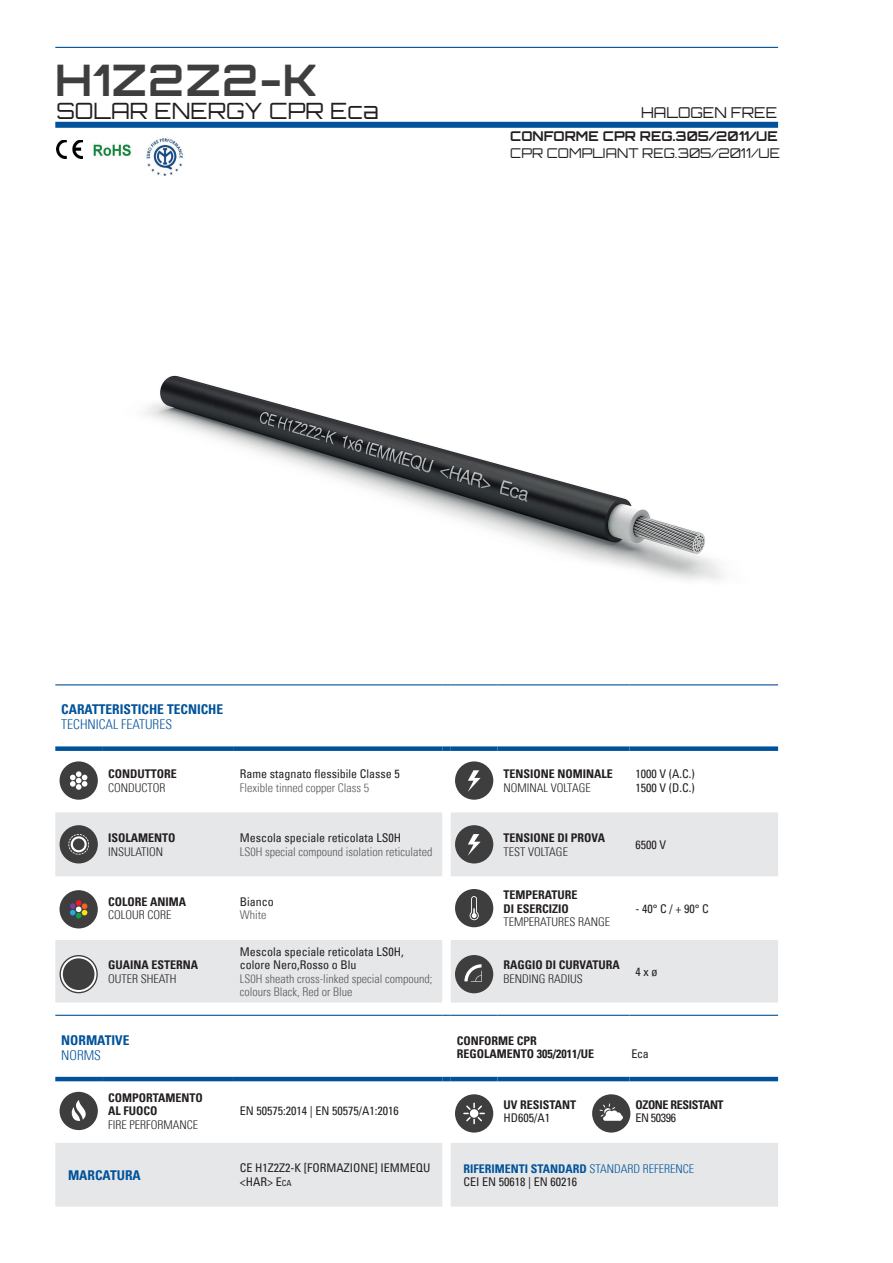
<style>
.page{position:relative;width:893px;height:1263px;background:#fff}
.page>*{position:absolute;margin:0;border:0;box-sizing:border-box;transform-origin:0 0}
.t1{font:700 43.5px "Orbitron";letter-spacing:.025em;color:#3e3e3f}
.t2{font:22.5px "Orbitron";color:#231f20}
.t3{font:15px "Orbitron";color:#231f20}
.t4{font:700 condensed 13.5px "Univers";color:#01529a}
.t5{font:13.5px "Orbitron";color:#231f20}
.t6{font:700 13.5px "Orbitron";color:#231f20}
.t7{font:300 condensed 13.5px "Univers";color:#01529a}
.t8{font:condensed 12px/13.5px "Univers";color:#231f20}
.t9{font:700 condensed 12px/13.5px "Univers";color:#231f20}
.t10{font:300 condensed 12px/13.5px "Univers";color:#57585a}
.t11{font:300 condensed 12px "Univers";color:#231f20}
.t12{font:700 condensed 12px/13.5px "Univers";color:#01529a}
.t13{font:condensed 12px/14.4px "Univers";color:#231f20}
.t14{font:700 condensed 12px "Univers";letter-spacing:-.03em;color:#231f20}
.s1{font-size:8.4px}
.s2{font-weight:300}
.s3{font-weight:400;color:#231f20}
</style>
<div class="page">
<div style="left:55px;top:122px;width:723px;height:6px;background:#01529a"></div>
<hr style="left:55px;top:47px;width:723px;height:1px;background:#01529a">
<svg style="left:55px;top:812px;width:723px;height:394px"></svg>
<hr style="left:55px;top:684px;width:47px;height:1px;background:#01529a">
<hr style="left:102px;top:684px;width:132px;height:1px;background:#01529a">
<hr style="left:234px;top:684px;width:208px;height:1px;background:#01529a">
<hr style="left:451px;top:684px;width:47px;height:1px;background:#01529a">
<hr style="left:498px;top:684px;width:131px;height:1px;background:#01529a">
<hr style="left:629px;top:684px;width:149px;height:1px;background:#01529a">
<div style="left:55px;top:746px;width:47px;height:5px;background:#01529a"></div>
<div style="left:102px;top:746px;width:132px;height:5px;background:#01529a"></div>
<div style="left:234px;top:746px;width:208px;height:5px;background:#01529a"></div>
<div style="left:451px;top:746px;width:47px;height:5px;background:#01529a"></div>
<div style="left:498px;top:746px;width:131px;height:5px;background:#01529a"></div>
<div style="left:629px;top:746px;width:149px;height:5px;background:#01529a"></div>
<hr style="left:55px;top:1077px;width:47px;height:4px;background:#01529a">
<hr style="left:102px;top:1077px;width:132px;height:4px;background:#01529a">
<hr style="left:234px;top:1077px;width:208px;height:4px;background:#01529a">
<hr style="left:55px;top:1015px;width:47px;height:1px;background:#01529a">
<hr style="left:102px;top:1015px;width:132px;height:1px;background:#01529a">
<hr style="left:234px;top:1015px;width:208px;height:1px;background:#01529a">
<div style="left:442px;top:746px;width:9px;height:5px;background:#01529a"></div>
<hr style="left:451px;top:1015px;width:47px;height:1px;background:#01529a">
<hr style="left:498px;top:1015px;width:131px;height:1px;background:#01529a">
<hr style="left:629px;top:1015px;width:149px;height:1px;background:#01529a">
<hr style="left:451px;top:1077px;width:47px;height:4px;background:#01529a">
<hr style="left:498px;top:1077px;width:131px;height:4px;background:#01529a">
<hr style="left:629px;top:1077px;width:149px;height:4px;background:#01529a">
<svg style="left:442px;top:1077px;width:9px;height:4px"></svg>
<div style="left:60px;top:761px;width:38px;height:39px;background:#3e3e3f;border-radius:50%"></div>
<svg style="left:70px;top:771px;width:17px;height:19px"></svg>
<div style="left:455px;top:761px;width:38px;height:39px;background:#3e3e3f;border-radius:50%"></div>
<svg style="left:468px;top:770px;width:13px;height:22px"></svg>
<div style="left:60px;top:825px;width:38px;height:38px;background:#3e3e3f;border-radius:50%"></div>
<svg style="left:68px;top:834px;width:21px;height:21px"></svg>
<div style="left:455px;top:825px;width:38px;height:38px;background:#3e3e3f;border-radius:50%"></div>
<svg style="left:468px;top:834px;width:13px;height:22px"></svg>
<div style="left:455px;top:889px;width:38px;height:38px;background:#3e3e3f;border-radius:50%"></div>
<svg style="left:470px;top:896px;width:9px;height:24px"></svg>
<div style="left:60px;top:1092px;width:38px;height:38px;background:#3e3e3f;border-radius:50%"></div>
<svg style="left:71px;top:1100px;width:15px;height:21px"></svg>
<img style="left:93px;top:144px;width:38px;height:13px">
<img style="left:57px;top:140px;width:25px;height:18px">
<img style="left:146px;top:138px;width:38px;height:38px">
<img style="left:145px;top:375px;width:578px;height:206px">
<div style="left:455px;top:955px;width:38px;height:38px;background:#3e3e3f;border-radius:50%"></div>
<svg style="left:464px;top:964px;width:18px;height:18px"></svg>
<svg style="left:60px;top:955px;width:38px;height:38px"></svg>
<svg style="left:61px;top:956px;width:35px;height:36px"></svg>
<div style="left:63px;top:958px;width:31px;height:32px;background:#3e3e3f;border-radius:50%"></div>
<div style="left:60px;top:890px;width:38px;height:38px;background:#3e3e3f;border-radius:50%"></div>
<svg style="left:70px;top:900px;width:17px;height:18px"></svg>
<div style="left:455px;top:1094px;width:38px;height:38px;background:#3e3e3f;border-radius:50%"></div>
<svg style="left:463px;top:1102px;width:22px;height:22px"></svg>
<div style="left:592px;top:1094px;width:38px;height:38px;background:#3e3e3f;border-radius:50%"></div>
<svg style="left:600px;top:1103px;width:23px;height:18px"></svg>
<h1 class="t1" style="left:55px;top:53px;width:264px">H1Z2Z2-K</h1>
<h2 class="t2" style="left:56px;top:96px;width:324px">SOLAR ENERGY CPR Eca</h2>
<p class="t3" style="left:641px;top:103px;width:138px">HALOGEN FREE</p>
<p class="t6" style="left:510px;top:128px;width:269px">CONFORME CPR REG.305/2011/UE</p>
<p class="t5" style="left:510px;top:145px;width:271px">CPR COMPLIANT REG.305/2011/UE</p>
<p class="t4" style="left:61px;top:701px;width:163px">CARATTERISTICHE TECNICHE</p>
<p class="t7" style="left:61px;top:716px;width:112px">TECHNICAL FEATURES</p>
<p class="t9" style="left:108px;top:767px;width:70px">CONDUTTORE</p>
<p class="t11" style="left:108px;top:780px;width:59px">CONDUCTOR</p>
<p class="t9" style="left:108px;top:831px;width:69px">ISOLAMENTO</p>
<p class="t11" style="left:108px;top:844px;width:57px">INSULATION</p>
<p class="t9" style="left:108px;top:895px;width:79px">COLORE ANIMA</p>
<p class="t11" style="left:108px;top:908px;width:65px">COLOUR CORE</p>
<p class="t9" style="left:108px;top:958px;width:92px">GUAINA ESTERNA</p>
<p class="t11" style="left:108px;top:971px;width:70px">OUTER SHEATH</p>
<p class="t4" style="left:61px;top:1032px;width:70px">NORMATIVE</p>
<p class="t7" style="left:61px;top:1047px;width:41px">NORMS</p>
<p class="t9" style="left:108px;top:1091px;width:96px">COMPORTAMENTO<br>AL FUOCO</p>
<p class="t11" style="left:108px;top:1117px;width:91px">FIRE PERFORMANCE</p>
<p class="t8" style="left:240px;top:767px;width:161px">Rame stagnato flessibile Classe 5</p>
<p class="t10" style="left:240px;top:781px;width:131px">Flexible tinned copper Class 5</p>
<p class="t8" style="left:240px;top:831px;width:163px">Mescola speciale reticolata LS0H</p>
<p class="t10" style="left:240px;top:845px;width:194px">LS0H special compound isolation reticulated</p>
<p class="t8" style="left:240px;top:895px;width:35px">Bianco</p>
<p class="t10" style="left:240px;top:908px;width:28px">White</p>
<p class="t8" style="left:240px;top:944px;width:165px">Mescola speciale reticolata LS0H, colore Nero,Rosso o Blu</p>
<p class="t10" style="left:240px;top:971px;width:194px">LS0H sheath cross-linked special compound; colours Black, Red or Blue</p>
<p class="t8" style="left:240px;top:1104px;width:160px">EN 50575:2014 | EN 50575/A1:2016</p>
<p class="t9" style="left:504px;top:767px;width:111px">TENSIONE NOMINALE</p>
<p class="t11" style="left:504px;top:780px;width:89px">NOMINAL VOLTAGE</p>
<p class="t9" style="left:504px;top:831px;width:103px">TENSIONE DI PROVA</p>
<p class="t11" style="left:504px;top:844px;width:66px">TEST VOLTAGE</p>
<p class="t9" style="left:504px;top:888px;width:75px">TEMPERATURE<br>DI ESERCIZIO</p>
<p class="t11" style="left:504px;top:915px;width:108px">TEMPERATURES RANGE</p>
<p class="t9" style="left:504px;top:958px;width:118px">RAGGIO DI CURVATURA</p>
<p class="t11" style="left:504px;top:971px;width:81px">BENDING RADIUS</p>
<p class="t8" style="left:635px;top:767px;width:61px">1000 V (A.C.)<br>1500 V (D.C.)</p>
<p class="t8" style="left:635px;top:838px;width:32px">6500 V</p>
<p class="t8" style="left:635px;top:901px;width:75px">- 40° C / + 90° C</p>
<p class="t8" style="left:635px;top:964px;width:23px">4 x ø</p>
<p class="t9" style="left:457px;top:1034px;width:139px">CONFORME CPR<br>REGOLAMENTO 305/2011/UE</p>
<p class="t9" style="left:504px;top:1098px;width:74px">UV RESISTANT</p>
<p class="t8" style="left:504px;top:1111px;width:48px">HD605/A1</p>
<p class="t8" style="left:631px;top:1047px;width:19px">Eca</p>
<p class="t14" style="left:635px;top:1097px;width:90px">OZONE RESISTANT</p>
<p class="t8" style="left:635px;top:1111px;width:42px">EN 50396</p>
<p class="t4" style="left:68px;top:1167px;width:74px">MARCATURA</p>
<p class="t13" style="left:240px;top:1160px;width:192px">CE H1Z2Z2-K [FORMAZIONE] IEMMEQU &lt;HAR&gt; E<span class="s1">CA</span></p>
<p class="t12" style="left:463px;top:1161px;width:232px">RIFERIMENTI STANDARD <span class="s2">STANDARD REFERENCE<br></span><span class="s3">CEI EN 50618 | EN 60216</span></p>
</div>
